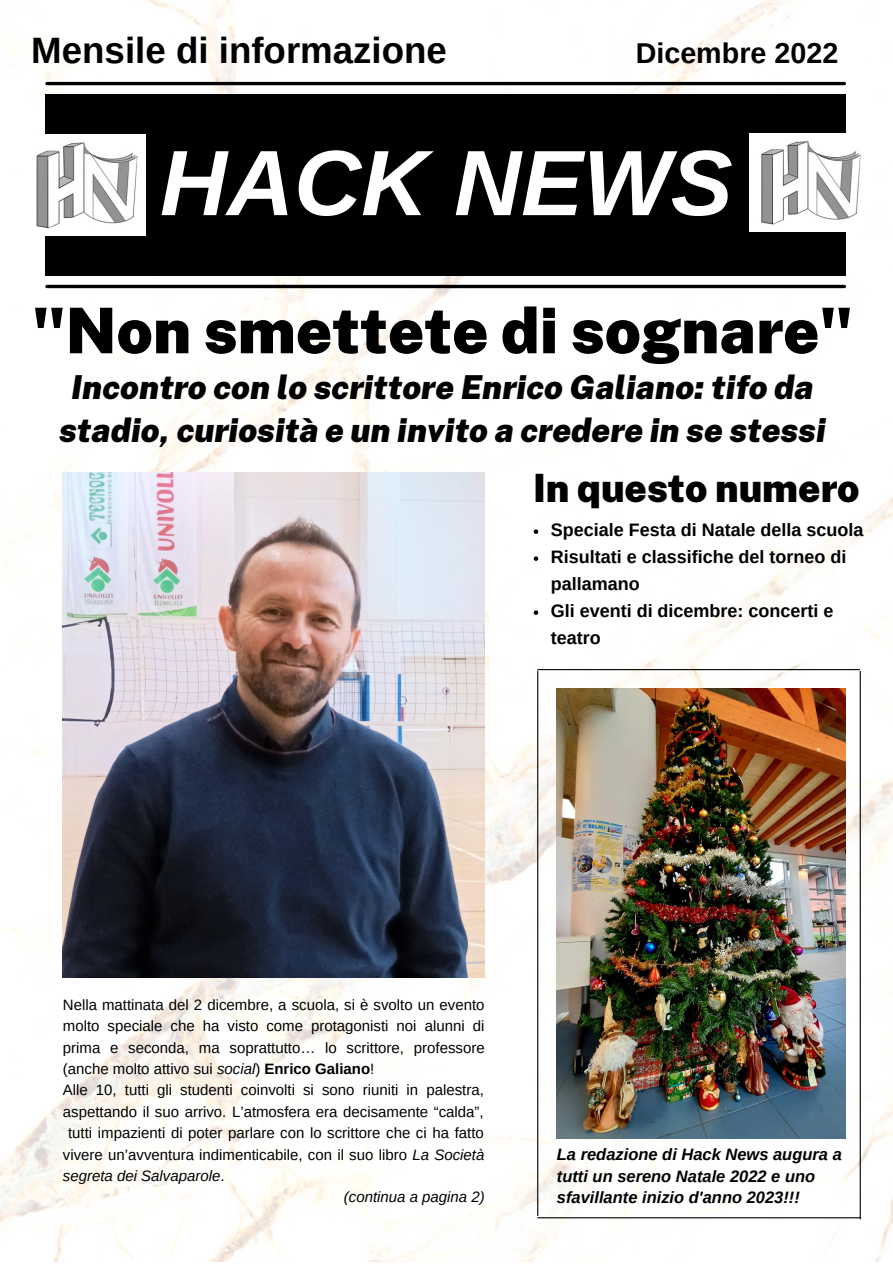
<style>
.page{position:relative;width:893px;height:1264px;background:#fff}
.page>*{position:absolute;margin:0;border:0;box-sizing:border-box;transform-origin:0 0}
.t1{font:italic 700 92.85px "Arimo";color:#fff}
.t2{font:900 63px "Public Sans";color:#000}
.t3{font:900 39px "Public Sans";color:#000}
.t4{font:700 36.6px "Arimo";color:#000}
.t5{font:italic 900 33px/42.8px "Public Sans";color:#000;text-align:center}
.t6{font:700 28.65px "Arimo";color:#000}
.t7{font:700 18px/27px "Arimo";color:#000}
.t8{font:italic 700 16.5px/21.3px "Arimo";color:#000}
.t9{font:15px "Arimo";color:#000}
.t10{font:italic 15px "Arimo";color:#000}
.s1{font-style:italic}
.s2{font-weight:700}
.s3{font-style:normal}
</style>
<div class="page">
<img style="left:0;top:0;width:892px;height:1261px">
<hr style="left:47px;top:82px;width:797px;height:3px;background:#000">
<div style="left:45px;top:94px;width:801px;height:181px;background:#000"></div>
<hr style="left:47px;top:285px;width:797px;height:3px;background:#000">
<img style="left:24px;top:135px;width:122px;height:101px">
<img style="left:749px;top:134px;width:119px;height:98px">
<hr style="left:537px;top:669px;width:322px;height:1px;background:#000">
<hr style="left:859px;top:671px;width:1px;height:547px;background:#000">
<hr style="left:537px;top:671px;width:1px;height:544px;background:#000">
<hr style="left:537px;top:1217px;width:323px;height:1px;background:#000">
<img style="left:557px;top:688px;width:288px;height:450px">
<img style="left:63px;top:473px;width:421px;height:504px">
<svg style="left:533px;top:529px;width:5px;height:5px"></svg>
<svg style="left:533px;top:556px;width:5px;height:5px"></svg>
<svg style="left:533px;top:610px;width:5px;height:5px"></svg>
<h3 class="t4" style="left:31px;top:29px;width:417px">Mensile di informazione</h3>
<h3 class="t6" style="left:635px;top:37px;width:204px">Dicembre 2022</h3>
<h1 class="t1" style="left:160px;top:131px;width:574px">HACK NEWS</h1>
<h2 class="t2" style="left:32px;top:293px;width:822px">"Non smettete di sognare"</h2>
<h3 class="t5" style="left:59px;top:366px;width:768px">Incontro con lo scrittore Enrico Galiano: tifo da stadio, curiosità e un invito a credere in se stessi</h3>
<h3 class="t3" style="left:533px;top:464px;width:328px">In questo numero</h3>
<p class="t7" style="left:550px;top:516px;width:314px">Speciale Festa di Natale della scuola<br>Risultati e classifiche del torneo di pallamano<br>Gli eventi di dicembre: concerti e teatro</p>
<p class="t9" style="left:63px;top:996px;width:423px">Nella mattinata del 2 dicembre, a scuola, si è svolto un evento</p>
<p class="t9" style="left:63px;top:1017px;width:423px">molto speciale che ha visto come protagonisti noi alunni di</p>
<p class="t9" style="left:63px;top:1039px;width:423px">prima e seconda, ma soprattutto… lo scrittore, professore</p>
<p class="t9" style="left:63px;top:1060px;width:313px">(anche molto attivo sui <span class="s1">social</span>) <span class="s2">Enrico Galiano</span>!</p>
<p class="t9" style="left:63px;top:1081px;width:422px">Alle 10, tutti gli studenti coinvolti si sono riuniti in palestra,</p>
<p class="t9" style="left:63px;top:1103px;width:422px">aspettando il suo arrivo. L’atmosfera era decisamente “calda”,</p>
<p class="t9" style="left:68px;top:1124px;width:417px">tutti impazienti di poter parlare con lo scrittore che ci ha fatto</p>
<p class="t9" style="left:63px;top:1145px;width:423px">vivere un’avventura indimenticabile, con il suo libro <span class="s1">La Società</span></p>
<p class="t10" style="left:63px;top:1167px;width:163px">segreta dei Salvaparole<span class="s3">.</span></p>
<p class="t10" style="left:344px;top:1188px;width:142px">(continua a pagina 2)</p>
<p class="t8" style="left:557px;top:1143px;width:286px">La redazione di Hack News augura a tutti un sereno Natale 2022 e uno sfavillante inizio d'anno 2023!!!</p>
</div>
